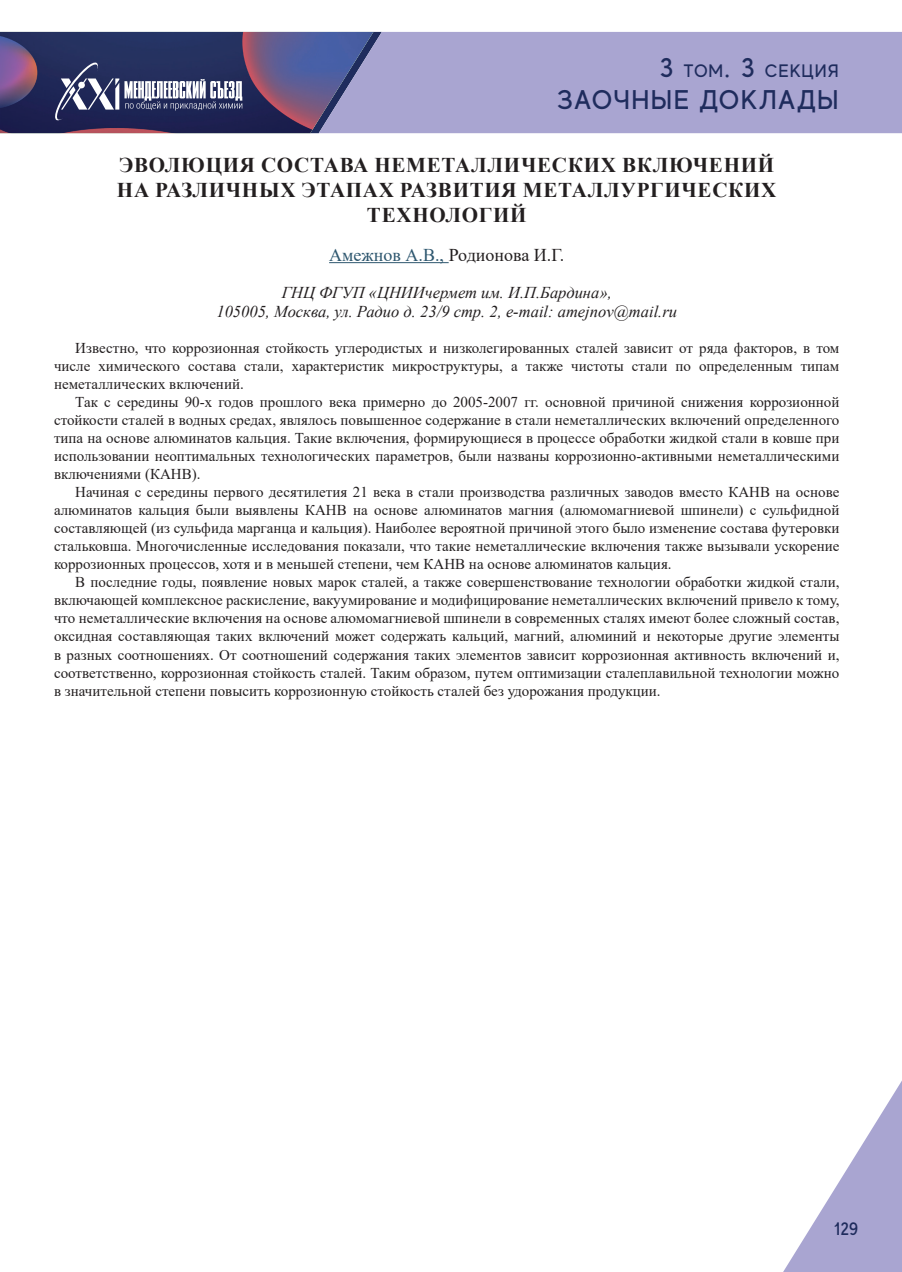
<style>
.page{position:relative;width:902px;height:1272px;background:#fff}
.page>*{position:absolute;margin:0;border:0;box-sizing:border-box;transform-origin:0 0}
.t1{font:500 27px "MADE Evolve Sans";letter-spacing:.05em;color:#1f2c5d}
.t2{font:700 21px/25.2px "Times New Roman";letter-spacing:.035em;color:#231f20;text-align:center}
.t3{font:18px "Times New Roman";color:#231f20}
.t4{font:500 18px "MADE Evolve Sans";letter-spacing:.05em;color:#1f2c5d}
.t5{font:italic 16.5px/19.8px "Times New Roman";color:#231f20;text-align:center}
.t6{font:15px/18px "Times New Roman";color:#231f20;text-align:justify}
.s1{font-size:27px}
.s2{color:#2e576f}
</style>
<div class="page">
<div style="left:382px;top:32px;width:519px;height:101px;background:#a9a5d1"></div>
<svg style="left:784px;top:1082px;width:117px;height:189px"></svg>
<svg style="left:0;top:32px;width:382px;height:101px;background:#504f7b"></svg>
<hr style="left:329px;top:262px;width:119px;height:1px;background:#2e576f">
<p class="t4" style="left:659px;top:59px;width:181px"><span class="s1">3</span> ТОМ<span class="s1">. 3</span> СЕКЦИЯ</p>
<h1 class="t1" style="left:557px;top:83px;width:283px">ЗАОЧНЫЕ ДОКЛАДЫ</h1>
<h2 class="t2" style="left:117px;top:151px;width:661px">ЭВОЛЮЦИЯ СОСТАВА НЕМЕТАЛЛИЧЕСКИХ ВКЛЮЧЕНИЙ<br>НА РАЗЛИЧНЫХ ЭТАПАХ РАЗВИТИЯ МЕТАЛЛУРГИЧЕСКИХ<br>ТЕХНОЛОГИЙ</h2>
<p class="t3" style="left:329px;top:242px;width:237px"><span class="s2">Амежнов А.В.,</span> Родионова И.Г.</p>
<p class="t5" style="left:216px;top:282px;width:462px">ГНЦ ФГУП «ЦНИИчермет им. И.П.Бардина»,<br>105005, Москва, ул. Радио д. 23/9 стр. 2, e-mail: amejnov@mail.ru</p>
<p class="t6" style="left:54px;top:339px;width:786px;text-indent:21px">Известно, что коррозионная стойкость углеродистых и низколегированных сталей зависит от ряда факторов, в том числе химического состава стали, характеристик микроструктуры, а также чистоты стали по определенным типам неметаллических включений.</p>
<p class="t6" style="left:54px;top:393px;width:786px;text-indent:21px">Так с середины 90-х годов прошлого века примерно до 2005-2007 гг. основной причиной снижения коррозионной стойкости сталей в водных средах, являлось повышенное содержание в стали неметаллических включений определенного типа на основе алюминатов кальция. Такие включения, формирующиеся в процессе обработки жидкой стали в ковше при использовании неоптимальных технологических параметров, были названы коррозионно-активными неметаллическими включениями (КАНВ).</p>
<p class="t6" style="left:54px;top:483px;width:786px;text-indent:21px">Начиная с середины первого десятилетия 21 века в стали производства различных заводов вместо КАНВ на основе алюминатов кальция были выявлены КАНВ на основе алюминатов магния (алюмомагниевой шпинели) с сульфидной составляющей (из сульфида марганца и кальция). Наиболее вероятной причиной этого было изменение состава футеровки стальковша. Многочисленные исследования показали, что такие неметаллические включения также вызывали ускорение коррозионных процессов, хотя и в меньшей степени, чем КАНВ на основе алюминатов кальция.</p>
<p class="t6" style="left:54px;top:573px;width:786px;text-indent:21px">В последние годы, появление новых марок сталей, а также совершенствование технологии обработки жидкой стали, включающей комплексное раскисление, вакуумирование и модифицирование неметаллических включений привело к тому, что неметаллические включения на основе алюмомагниевой шпинели в современных сталях имеют более сложный состав, оксидная составляющая таких включений может содержать кальций, магний, алюминий и некоторые другие элементы в разных соотношениях. От соотношений содержания таких элементов зависит коррозионная активность включений и, соответственно, коррозионная стойкость сталей. Таким образом, путем оптимизации сталеплавильной технологии можно в значительной степени повысить коррозионную стойкость сталей без удорожания продукции.</p>
<p class="t4" style="left:833px;top:1217px;width:26px">129</p>
</div>
